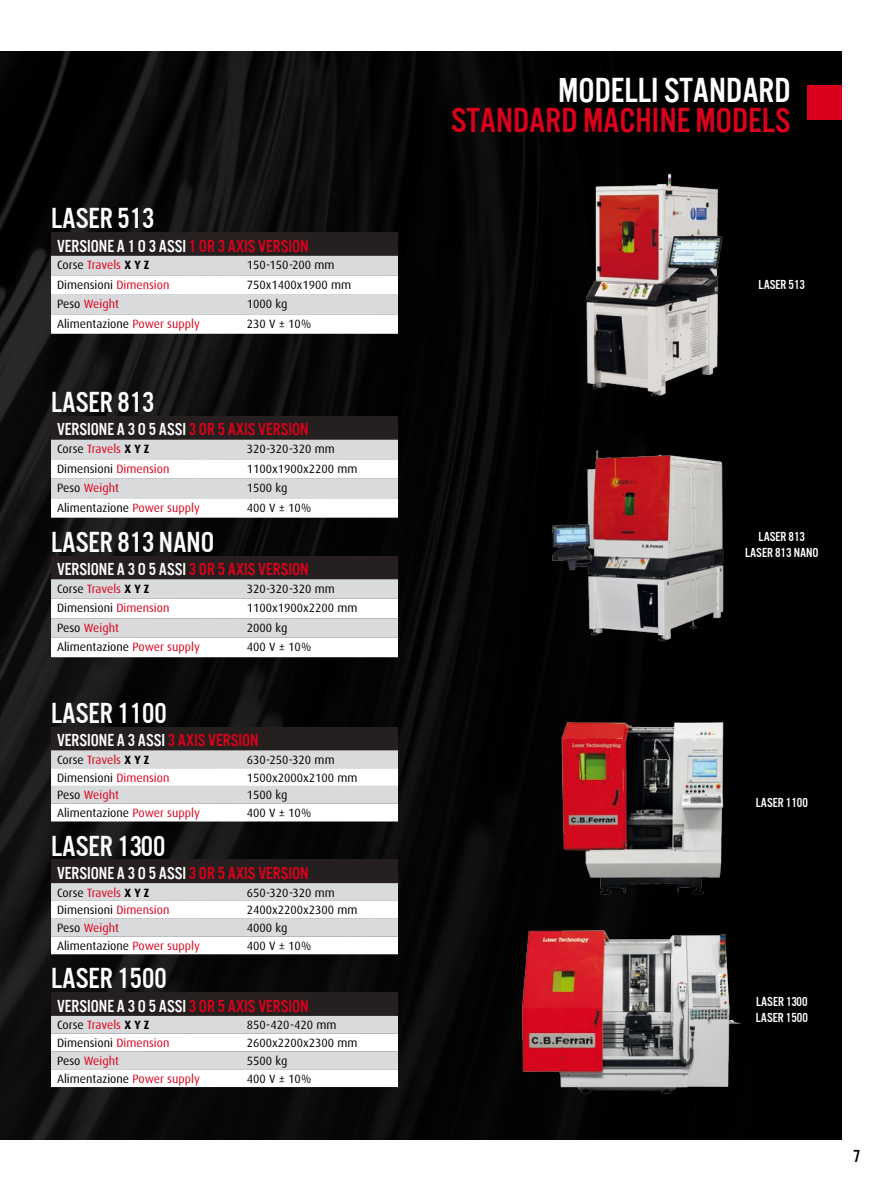
<style>
.page{position:relative;width:893px;height:1191px;background:#fff}
.page>*{position:absolute;margin:0;border:0;box-sizing:border-box;transform-origin:0 0}
.t1{font:36px "U.S.101";color:#db001b}
.t2{font:36px "U.S.101";color:#fff}
.t3{font:30px "U.S.101";color:#fff}
.t4{font:18px "U.S.101";color:#fff}
.t5{font:18px "U.S.101";color:#000}
.t6{font:13.5px/16.2px "U.S.101";color:#fff;text-align:center}
.t7{font:12px "Dax";color:#000}
.t8{font:12px "Dax";color:#db001b}
.s1{color:#db001b}
.s2{color:#000}
.s3{font-weight:700;color:#000}
</style>
<div class="page">
<img style="left:0;top:51px;width:842px;height:1089px">
<img style="left:502px;top:703px;width:248px;height:207px">
<img style="left:538px;top:398px;width:189px;height:286px">
<img style="left:560px;top:141px;width:187px;height:283px">
<img style="left:488px;top:915px;width:264px;height:192px">
<div style="left:51px;top:232px;width:347px;height:24px;background:#25201f"></div>
<svg style="left:51px;top:256px;width:347px;height:78px"></svg>
<div style="left:51px;top:416px;width:347px;height:24px;background:#25201f"></div>
<svg style="left:51px;top:440px;width:347px;height:77px"></svg>
<div style="left:51px;top:556px;width:347px;height:23px;background:#25201f"></div>
<svg style="left:51px;top:579px;width:347px;height:78px"></svg>
<div style="left:51px;top:727px;width:347px;height:23px;background:#25201f"></div>
<svg style="left:51px;top:750px;width:347px;height:71px"></svg>
<div style="left:51px;top:859px;width:347px;height:24px;background:#25201f"></div>
<svg style="left:51px;top:883px;width:347px;height:71px"></svg>
<div style="left:51px;top:992px;width:347px;height:24px;background:#25201f"></div>
<svg style="left:51px;top:1016px;width:347px;height:71px"></svg>
<div style="left:808px;top:85px;width:34px;height:34px;background:#db001b"></div>
<h2 class="t3" style="left:51px;top:202px;width:105px">LASER 513</h2>
<h3 class="t4" style="left:57px;top:236px;width:253px">VERSIONE A 1 O 3 ASSI <span class="s1">1 OR 3 AXIS VERSION</span></h3>
<p class="t8" style="left:57px;top:258px;width:94px"><span class="s2">Corse</span> Travels <span class="s3">X Y Z</span></p>
<p class="t7" style="left:247px;top:258px;width:89px">150-150-200 mm</p>
<p class="t7" style="left:57px;top:278px;width:114px">Dimensioni <span class="s1">Dimension</span></p>
<p class="t7" style="left:247px;top:278px;width:106px">750x1400x1900 mm</p>
<p class="t8" style="left:57px;top:297px;width:63px"><span class="s2">Peso</span> Weight</p>
<p class="t7" style="left:247px;top:297px;width:42px">1000 kg</p>
<p class="t7" style="left:57px;top:317px;width:144px">Alimentazione <span class="s1">Power supply</span></p>
<p class="t7" style="left:247px;top:317px;width:66px">230 V ± 10%</p>
<h2 class="t3" style="left:51px;top:386px;width:105px">LASER 813</h2>
<h3 class="t4" style="left:57px;top:420px;width:253px">VERSIONE A 3 O 5 ASSI <span class="s1">3 OR 5 AXIS VERSION</span></h3>
<p class="t8" style="left:57px;top:442px;width:94px"><span class="s2">Corse</span> Travels <span class="s3">X Y Z</span></p>
<p class="t7" style="left:247px;top:442px;width:90px">320-320-320 mm</p>
<p class="t7" style="left:57px;top:462px;width:114px">Dimensioni <span class="s1">Dimension</span></p>
<p class="t7" style="left:247px;top:462px;width:112px">1100x1900x2200 mm</p>
<p class="t8" style="left:57px;top:481px;width:63px"><span class="s2">Peso</span> Weight</p>
<p class="t7" style="left:247px;top:481px;width:42px">1500 kg</p>
<p class="t7" style="left:57px;top:501px;width:144px">Alimentazione <span class="s1">Power supply</span></p>
<p class="t7" style="left:247px;top:501px;width:66px">400 V ± 10%</p>
<h2 class="t3" style="left:51px;top:526px;width:165px">LASER 813 NANO</h2>
<h3 class="t4" style="left:57px;top:559px;width:253px">VERSIONE A 3 O 5 ASSI <span class="s1">3 OR 5 AXIS VERSION</span></h3>
<p class="t8" style="left:57px;top:582px;width:94px"><span class="s2">Corse</span> Travels <span class="s3">X Y Z</span></p>
<p class="t7" style="left:247px;top:582px;width:90px">320-320-320 mm</p>
<p class="t7" style="left:57px;top:601px;width:114px">Dimensioni <span class="s1">Dimension</span></p>
<p class="t7" style="left:247px;top:601px;width:112px">1100x1900x2200 mm</p>
<p class="t8" style="left:57px;top:621px;width:63px"><span class="s2">Peso</span> Weight</p>
<p class="t7" style="left:247px;top:621px;width:42px">2000 kg</p>
<p class="t7" style="left:57px;top:640px;width:144px">Alimentazione <span class="s1">Power supply</span></p>
<p class="t7" style="left:247px;top:640px;width:66px">400 V ± 10%</p>
<h2 class="t3" style="left:51px;top:697px;width:117px">LASER 1100</h2>
<h3 class="t4" style="left:57px;top:730px;width:203px">VERSIONE A 3 ASSI <span class="s1">3 AXIS VERSION</span></h3>
<p class="t8" style="left:57px;top:753px;width:94px"><span class="s2">Corse</span> Travels <span class="s3">X Y Z</span></p>
<p class="t7" style="left:247px;top:753px;width:90px">630-250-320 mm</p>
<p class="t7" style="left:57px;top:771px;width:114px">Dimensioni <span class="s1">Dimension</span></p>
<p class="t7" style="left:247px;top:771px;width:112px">1500x2000x2100 mm</p>
<p class="t8" style="left:57px;top:788px;width:63px"><span class="s2">Peso</span> Weight</p>
<p class="t7" style="left:247px;top:788px;width:42px">1500 kg</p>
<p class="t7" style="left:57px;top:806px;width:144px">Alimentazione <span class="s1">Power supply</span></p>
<p class="t7" style="left:247px;top:806px;width:66px">400 V ± 10%</p>
<h2 class="t3" style="left:51px;top:829px;width:116px">LASER 1300</h2>
<h3 class="t4" style="left:57px;top:863px;width:253px">VERSIONE A 3 O 5 ASSI <span class="s1">3 OR 5 AXIS VERSION</span></h3>
<p class="t8" style="left:57px;top:886px;width:94px"><span class="s2">Corse</span> Travels <span class="s3">X Y Z</span></p>
<p class="t7" style="left:247px;top:886px;width:90px">650-320-320 mm</p>
<p class="t7" style="left:57px;top:903px;width:114px">Dimensioni <span class="s1">Dimension</span></p>
<p class="t7" style="left:247px;top:903px;width:112px">2400x2200x2300 mm</p>
<p class="t8" style="left:57px;top:921px;width:63px"><span class="s2">Peso</span> Weight</p>
<p class="t7" style="left:247px;top:921px;width:42px">4000 kg</p>
<p class="t7" style="left:57px;top:939px;width:144px">Alimentazione <span class="s1">Power supply</span></p>
<p class="t7" style="left:247px;top:939px;width:66px">400 V ± 10%</p>
<h2 class="t3" style="left:51px;top:962px;width:117px">LASER 1500</h2>
<h3 class="t4" style="left:57px;top:996px;width:253px">VERSIONE A 3 O 5 ASSI <span class="s1">3 OR 5 AXIS VERSION</span></h3>
<p class="t8" style="left:57px;top:1018px;width:94px"><span class="s2">Corse</span> Travels <span class="s3">X Y Z</span></p>
<p class="t7" style="left:247px;top:1018px;width:91px">850-420-420 mm</p>
<p class="t7" style="left:57px;top:1036px;width:114px">Dimensioni <span class="s1">Dimension</span></p>
<p class="t7" style="left:247px;top:1036px;width:112px">2600x2200x2300 mm</p>
<p class="t8" style="left:57px;top:1054px;width:63px"><span class="s2">Peso</span> Weight</p>
<p class="t7" style="left:247px;top:1054px;width:42px">5500 kg</p>
<p class="t7" style="left:57px;top:1072px;width:144px">Alimentazione <span class="s1">Power supply</span></p>
<p class="t7" style="left:247px;top:1072px;width:66px">400 V ± 10%</p>
<h1 class="t2" style="left:558px;top:71px;width:234px">MODELLI STANDARD</h1>
<h1 class="t1" style="left:451px;top:101px;width:341px">STANDARD MACHINE MODELS</h1>
<p class="t6" style="left:759px;top:277px;width:48px">LASER 513</p>
<p class="t6" style="left:745px;top:528px;width:75px">LASER 813<br>LASER 813 NANO</p>
<p class="t6" style="left:756px;top:794px;width:54px">LASER 1100</p>
<p class="t6" style="left:756px;top:992px;width:54px;text-align:left">LASER 1300<br>LASER 1500</p>
<h3 class="t5" style="left:853px;top:1146px;width:9px">7</h3>
</div>
